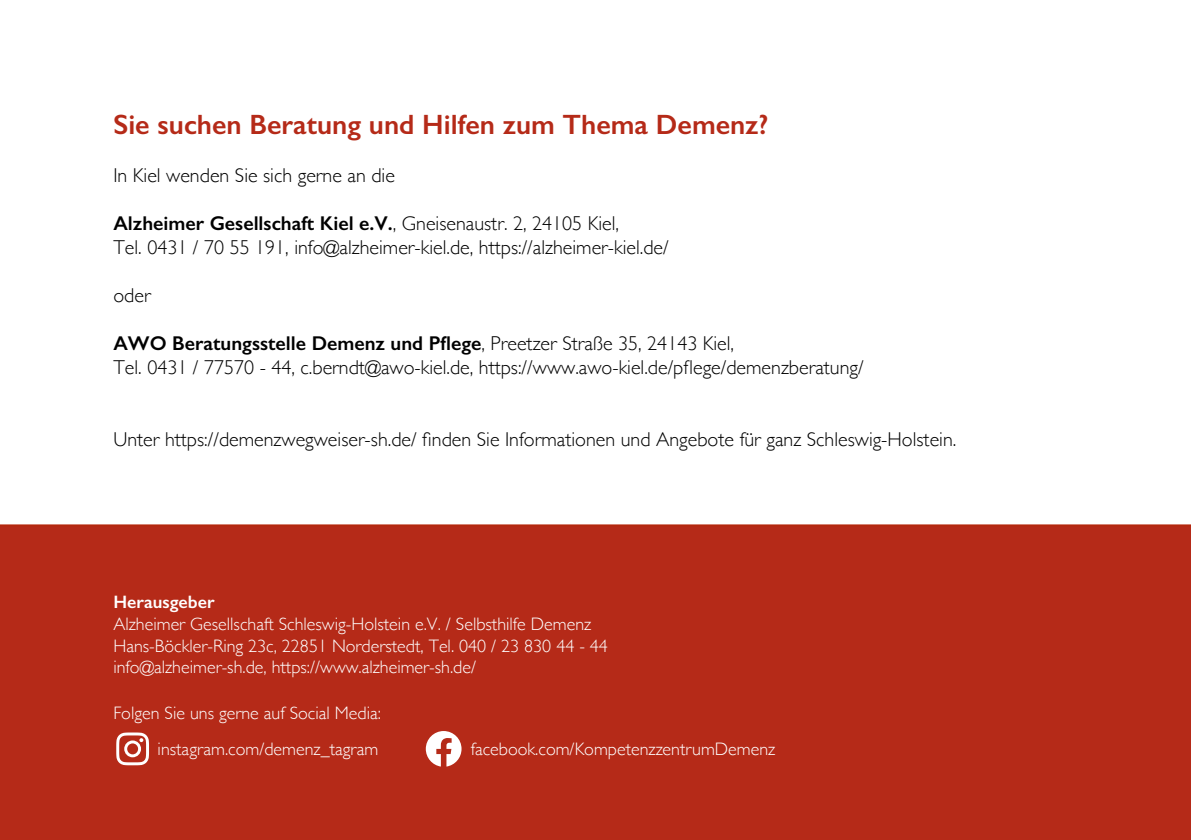
<style>
.page{position:relative;width:1191px;height:840px;background:#fff}
.page>*{position:absolute;margin:0;border:0;box-sizing:border-box;transform-origin:0 0}
.t1{font:600 28px "Gill Sans";color:#b52a18}
.t2{font:300 20px/24px "Gill Sans";color:#000}
.t3{font:300 18px/21.6px "Gill Sans";color:#fff}
.t4{font:600 18px "Gill Sans";color:#fff}
.s1{font-weight:600}
</style>
<div class="page">
<div style="left:0;top:524px;width:1191px;height:315px;background:#b52a18"></div>
<svg style="left:426px;top:730px;width:35px;height:36px"></svg>
<svg style="left:116px;top:732px;width:33px;height:32px"></svg>
<h1 class="t1" style="left:113px;top:107px;width:656px">Sie suchen Beratung und Hilfen zum Thema Demenz?</h1>
<p class="t2" style="left:113px;top:162px;width:283px">In Kiel wenden Sie sich gerne an die</p>
<p class="t2" style="left:113px;top:210px;width:557px"><span class="s1">Alzheimer Gesellschaft Kiel e.V.</span>, Gneisenaustr. 2, 24105 Kiel,<br>Tel. 0431 / 70 55 191, info@alzheimer-kiel.de, https://alzheimer-kiel.de/</p>
<p class="t2" style="left:113px;top:282px;width:39px">oder</p>
<p class="t2" style="left:113px;top:330px;width:752px"><span class="s1">AWO Beratungsstelle Demenz und Pflege</span>, Preetzer Straße 35, 24143 Kiel,<br>Tel. 0431 / 77570 - 44, c.berndt@awo-kiel.de, https://www.awo-kiel.de/pflege/demenzberatung/</p>
<p class="t2" style="left:113px;top:426px;width:844px">Unter https://demenzwegweiser-sh.de/ finden Sie Informationen und Angebote für ganz Schleswig-Holstein.</p>
<p class="t4" style="left:113px;top:591px;width:103px">Herausgeber</p>
<p class="t3" style="left:113px;top:612px;width:496px">Alzheimer Gesellschaft Schleswig-Holstein e.V. / Selbsthilfe Demenz<br>Hans-Böckler-Ring 23c, 22851 Norderstedt, Tel. 040 / 23 830 44 - 44 info@alzheimer-sh.de, https://www.alzheimer-sh.de/</p>
<p class="t3" style="left:113px;top:693px;width:269px;line-height:36.2px;text-align:right">Folgen Sie uns gerne auf Social Media: instagram.com/demenz_tagram</p>
<p class="t3" style="left:471px;top:737px;width:306px">facebook.com/KompetenzzentrumDemenz</p>
</div>
